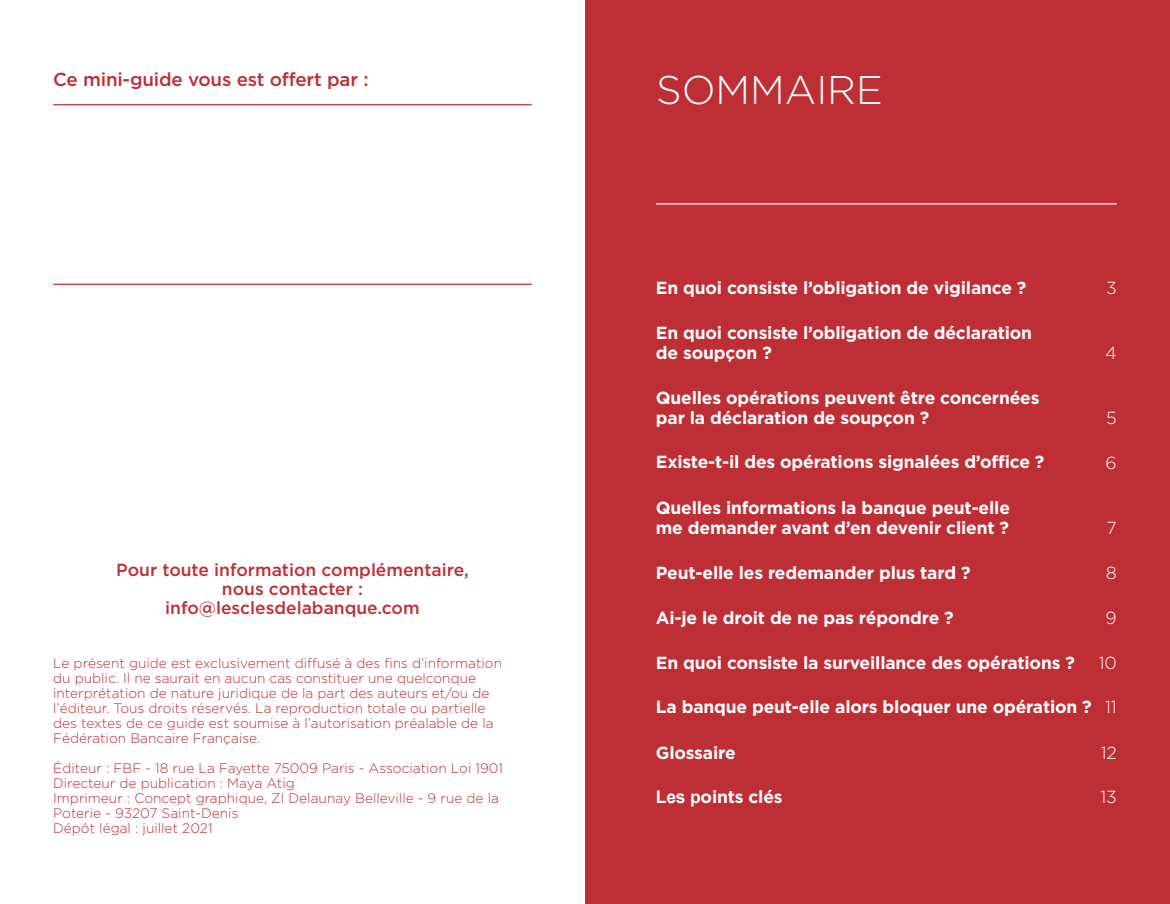
<style>
.page{position:relative;width:1170px;height:904px;background:#fff}
.page>*{position:absolute;margin:0;border:0;box-sizing:border-box;transform-origin:0 0}
.t1{font:300 40px "Gotham HTF";color:#fff}
.t2{font:500 18.75px "Gotham HTF";letter-spacing:-.01em;color:#be2e35}
.t3{font:700 17.5px/20px "Gotham HTF";letter-spacing:-.01em;color:#fff}
.t4{font:500 17.5px/19px "Gotham HTF";color:#be2e35;text-align:center}
.t5{font:300 17.5px "Gotham HTF";color:#fff}
.t6{font:300 13.75px/15px "Gotham HTF";color:#be2e35}
.s1{font-weight:300}
.s2{font-family:"Arial"}
</style>
<div class="page">
<div style="left:585px;top:0;width:584px;height:904px;background:#be2e35"></div>
<hr style="left:53px;top:283px;width:478px;height:2px;background:#be2e35">
<hr style="left:53px;top:104px;width:478px;height:1px;background:#be2e35">
<hr style="left:656px;top:203px;width:460px;height:1px;background:#fff">
<p class="t2" style="left:53px;top:69px;width:317px">Ce mini-guide vous est offert par :</p>
<p class="t4" style="left:116px;top:560px;width:354px">Pour toute information complémentaire, nous contacter : info@lesclesdelabanque.com</p>
<p class="t6" style="left:53px;top:655px;width:450px">Le présent guide est exclusivement diffusé à des fns d’information du public. Il ne saurait en aucun cas constituer une quelconque interprétation de nature juridique de la part des auteurs et/ou de l’éditeur. Tous droits réservés. La reproduction totale ou partielle des textes de ce guide est soumise à l’autorisation préalable de la Fédération Bancaire Française.</p>
<p class="t6" style="left:53px;top:760px;width:451px">Éditeur : FBF - 18 rue La Fayette 75009 Paris - Association Loi 1901<br>Directeur de publication : Maya Atig<br>Imprimeur : Concept graphique, ZI Delaunay Belleville - 9 rue de la Poterie - 93207 Saint-Denis<br>Dépôt légal : juillet 2021</p>
<p class="t1" style="left:656px;top:68px;width:228px">SOMMAIRE</p>
<p class="t3" style="left:656px;top:277px;width:372px">En quoi consiste l’obligation de vigilance ?</p>
<p class="t5" style="left:1106px;top:278px;width:12px">3</p>
<p class="t3" style="left:656px;top:322px;width:378px">En quoi consiste l’obligation de déclaration de soupçon ?</p>
<p class="t5" style="left:1105px;top:343px;width:13px">4</p>
<p class="t3" style="left:656px;top:387px;width:385px">Quelles opérations peuvent être concernées par la déclaration de soupçon ?</p>
<p class="t5" style="left:1106px;top:408px;width:12px">5</p>
<p class="t3" style="left:656px;top:451px;width:390px">Existe-t-il des opérations signalées d’offce ?</p>
<p class="t5" style="left:1105px;top:453px;width:13px">6</p>
<p class="t3" style="left:656px;top:497px;width:355px">Quelles informations la banque peut-elle me demander avant d’en devenir client ?</p>
<p class="t5" style="left:1106px;top:518px;width:12px">7</p>
<p class="t3" style="left:656px;top:562px;width:316px">Peut-elle les redemander plus tard ?</p>
<p class="t5" style="left:1105px;top:563px;width:12px">8</p>
<p class="t3" style="left:656px;top:607px;width:299px">Ai-je le droit de ne pas répondre ?</p>
<p class="t5" style="left:1105px;top:608px;width:13px">9</p>
<p class="t3" style="left:656px;top:652px;width:420px">En quoi consiste la surveillance des opérations ?</p>
<p class="t5" style="left:1098px;top:653px;width:20px">10</p>
<p class="t3" style="left:656px;top:696px;width:462px">La banque peut-elle alors bloquer une opération ? <span class="s1">11</span></p>
<p class="t3" style="left:656px;top:742px;width:81px">Glossaire</p>
<p class="t5" style="left:1100px;top:743px;width:17px">12</p>
<p class="t3" style="left:656px;top:786px;width:128px"><span class="s2">Les p</span>oints clés</p>
<p class="t5" style="left:1100px;top:787px;width:18px">13</p>
</div>
